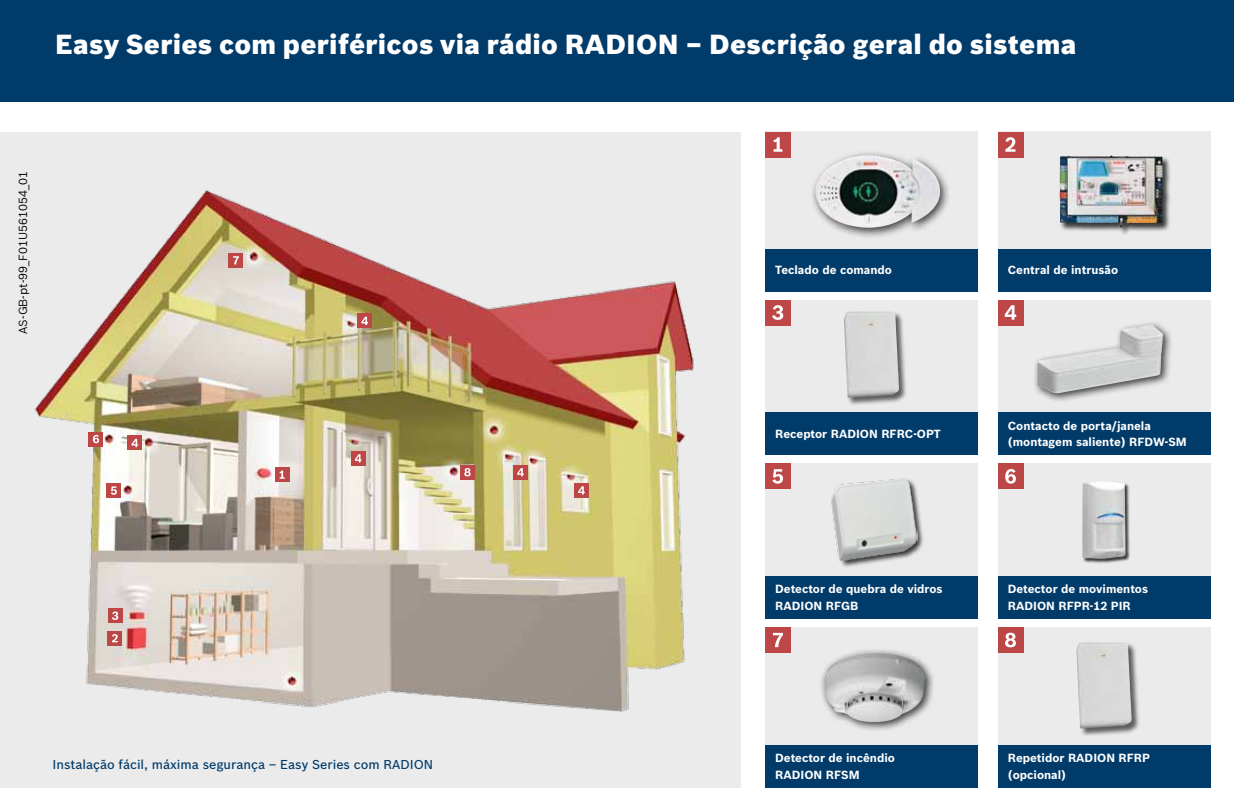
<style>
.page{position:relative;width:1234px;height:808px;background:#fff}
.page>*{position:absolute;margin:0;border:0;box-sizing:border-box;transform-origin:0 0}
.t1{font:900 27px "Bosch Sans";letter-spacing:.01em;color:#fff}
.t2{font:500 12.6px "Bosch Sans";color:#003b6a}
.t3{font:700 11.55px/16.4px "Bosch Sans";color:#fff}
.t4{font:11.55px "Bosch Sans";color:#000}
</style>
<div class="page">
<div style="left:0;top:0;width:1233px;height:101px;background:#003b6a"></div>
<div style="left:0;top:132px;width:740px;height:655px;background:#ebebec"></div>
<div style="left:765px;top:132px;width:212px;height:148px;background:#ebebec"></div>
<div style="left:765px;top:249px;width:212px;height:42px;background:#003b6a"></div>
<div style="left:809px;top:149px;width:141px;height:90px;background:#000;opacity:.75"></div>
<img style="left:812px;top:155px;width:127px;height:74px">
<div style="left:997px;top:132px;width:212px;height:148px;background:#ebebec"></div>
<div style="left:997px;top:249px;width:212px;height:42px;background:#003b6a"></div>
<div style="left:1059px;top:156px;width:112px;height:80px;background:#000;opacity:.75"></div>
<img style="left:1059px;top:155px;width:103px;height:72px">
<div style="left:765px;top:300px;width:212px;height:143px;background:#ebebec"></div>
<div style="left:997px;top:300px;width:212px;height:143px;background:#ebebec"></div>
<div style="left:765px;top:463px;width:212px;height:144px;background:#ebebec"></div>
<div style="left:997px;top:463px;width:212px;height:144px;background:#ebebec"></div>
<div style="left:765px;top:627px;width:212px;height:149px;background:#ebebec"></div>
<div style="left:997px;top:627px;width:212px;height:149px;background:#ebebec"></div>
<div style="left:997px;top:745px;width:212px;height:42px;background:#003b6a"></div>
<div style="left:765px;top:745px;width:212px;height:42px;background:#003b6a"></div>
<div style="left:997px;top:576px;width:212px;height:43px;background:#003b6a"></div>
<div style="left:765px;top:576px;width:212px;height:43px;background:#003b6a"></div>
<div style="left:997px;top:412px;width:212px;height:43px;background:#003b6a"></div>
<div style="left:765px;top:412px;width:212px;height:43px;background:#003b6a"></div>
<img style="left:34px;top:189px;width:660px;height:523px">
<div style="left:1032px;top:320px;width:140px;height:83px;background:#000;opacity:.75"></div>
<img style="left:1037px;top:325px;width:123px;height:68px">
<div style="left:1081px;top:481px;width:49px;height:83px;background:#000;opacity:.75"></div>
<img style="left:1081px;top:481px;width:44px;height:78px">
<div style="left:818px;top:648px;width:117px;height:84px;background:#000;opacity:.75"></div>
<img style="left:823px;top:653px;width:76px;height:69px">
<div style="left:1076px;top:642px;width:64px;height:95px;background:#000;opacity:.6"></div>
<img style="left:1076px;top:642px;width:55px;height:86px">
<div style="left:843px;top:311px;width:64px;height:95px;background:#000;opacity:.6"></div>
<img style="left:843px;top:311px;width:55px;height:87px">
<div style="left:831px;top:478px;width:93px;height:90px;background:#000;opacity:.75"></div>
<img style="left:831px;top:478px;width:85px;height:83px">
<div style="left:228px;top:253px;width:15px;height:15px;background:#bd4647"></div>
<div style="left:997px;top:132px;width:25px;height:25px;background:#bd4647"></div>
<div style="left:997px;top:300px;width:25px;height:25px;background:#bd4647"></div>
<div style="left:997px;top:463px;width:25px;height:26px;background:#bd4647"></div>
<div style="left:997px;top:627px;width:25px;height:26px;background:#bd4647"></div>
<div style="left:765px;top:300px;width:25px;height:25px;background:#bd4647"></div>
<div style="left:765px;top:463px;width:25px;height:26px;background:#bd4647"></div>
<div style="left:765px;top:627px;width:25px;height:26px;background:#bd4647"></div>
<div style="left:765px;top:132px;width:25px;height:25px;background:#bd4647"></div>
<div style="left:275px;top:467px;width:14px;height:15px;background:#bd4647"></div>
<div style="left:351px;top:451px;width:14px;height:15px;background:#bd4647"></div>
<div style="left:460px;top:465px;width:14px;height:14px;background:#bd4647"></div>
<div style="left:513px;top:465px;width:14px;height:15px;background:#bd4647"></div>
<div style="left:574px;top:483px;width:14px;height:15px;background:#bd4647"></div>
<div style="left:357px;top:314px;width:15px;height:14px;background:#bd4647"></div>
<div style="left:108px;top:608px;width:14px;height:15px;background:#bd4647"></div>
<div style="left:107px;top:631px;width:15px;height:14px;background:#bd4647"></div>
<div style="left:107px;top:483px;width:14px;height:15px;background:#bd4647"></div>
<div style="left:127px;top:436px;width:15px;height:14px;background:#bd4647"></div>
<div style="left:89px;top:432px;width:14px;height:14px;background:#bd4647"></div>
<svg style="left:773px;top:137px;width:9px;height:15px"></svg>
<svg style="left:1005px;top:137px;width:10px;height:15px"></svg>
<svg style="left:1005px;top:633px;width:10px;height:14px"></svg>
<svg style="left:772px;top:633px;width:10px;height:14px"></svg>
<svg style="left:1005px;top:469px;width:10px;height:15px"></svg>
<svg style="left:772px;top:469px;width:10px;height:15px"></svg>
<svg style="left:1004px;top:305px;width:12px;height:15px"></svg>
<svg style="left:772px;top:305px;width:11px;height:15px"></svg>
<svg style="left:279px;top:470px;width:5px;height:9px"></svg>
<svg style="left:112px;top:611px;width:6px;height:9px"></svg>
<svg style="left:112px;top:634px;width:6px;height:8px"></svg>
<svg style="left:93px;top:435px;width:6px;height:8px"></svg>
<svg style="left:131px;top:439px;width:7px;height:8px"></svg>
<svg style="left:233px;top:256px;width:6px;height:8px"></svg>
<svg style="left:361px;top:317px;width:7px;height:8px"></svg>
<svg style="left:464px;top:468px;width:6px;height:8px"></svg>
<svg style="left:517px;top:468px;width:6px;height:8px"></svg>
<svg style="left:578px;top:486px;width:6px;height:9px"></svg>
<svg style="left:355px;top:454px;width:6px;height:8px"></svg>
<svg style="left:111px;top:486px;width:6px;height:9px"></svg>
<h1 class="t1" style="left:55px;top:24px;width:1022px">Easy Series com periféricos via rádio RADION – Descrição geral do sistema</h1>
<p class="t4" style="left:14px;top:334px;width:164px;rotate:-90deg">AS-GB-pt-99_F01U561054_01</p>
<p class="t3" style="left:775px;top:261px;width:118px">Teclado de comando</p>
<p class="t3" style="left:1007px;top:261px;width:112px">Central de intrusão</p>
<p class="t3" style="left:775px;top:425px;width:167px">Receptor RADION RFRC-OPT</p>
<p class="t3" style="left:1007px;top:417px;width:180px">Contacto de porta/janela (montagem saliente) RFDW-SM</p>
<p class="t3" style="left:775px;top:580px;width:169px">Detector de quebra de vidros<br>RADION RFGB</p>
<p class="t3" style="left:1007px;top:580px;width:142px">Detector de movimentos<br>RADION RFPR-12 PIR</p>
<p class="t2" style="left:53px;top:755px;width:382px">Instalação fácil, máxima segurança – Easy Series com RADION</p>
<p class="t3" style="left:775px;top:749px;width:121px">Detector de incêndio<br>RADION RFSM</p>
<p class="t3" style="left:1007px;top:749px;width:144px">Repetidor RADION RFRP (opcional)</p>
</div>
